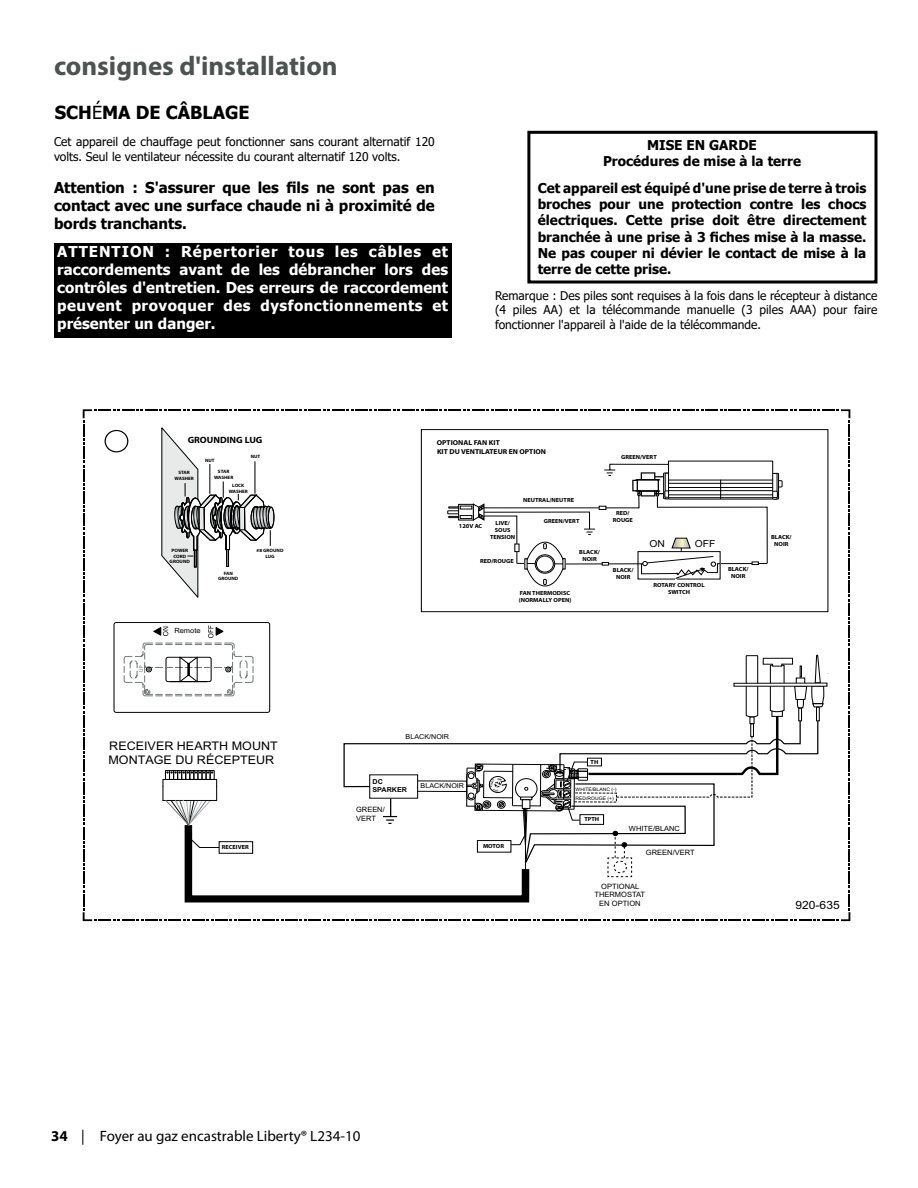
<style>
.page{position:relative;width:918px;height:1188px;background:#fff}
.page>*{position:absolute;margin:0;border:0;box-sizing:border-box;transform-origin:0 0}
.t1{font:700 27px "Myriad Pro";color:#4d5350}
.t2{font:700 18px "Tahoma";color:#000}
.t3{font:700 15px/18px "Tahoma";letter-spacing:.035em;color:#fff;text-align:justify}
.t4{font:700 15px/18px "Tahoma";color:#000;text-align:justify}
.t5{font:15px "Myriad Pro";color:#000}
.t6{font:700 13.5px/16.2px "Tahoma";color:#000;text-align:center}
.t7{font:12px/14.4px "Tahoma";color:#000}
.t8{font:11.85px "Arial";color:#000;scale:1.06 1}
.t9{font:11.4px "Arial";color:#000;scale:1.06 1}
.t10{font:9.75px "Arial";color:#000;scale:1.06 1}
.t11{font:700 9.15px "Myriad Pro";color:#000;scale:1.06 1}
.t12{font:7.35px/8.7px "Arial";color:#000}
.t13{font:700 7.05px "Myriad Pro";color:#000;scale:1.06 1}
.t14{font:7.05px "Arial";color:#000;scale:1.05 1}
.t15{font:7.05px "Arial";color:#000;scale:1.06 1}
.t16{font:6.75px "Arial";color:#000;scale:1.06 1}
.t17{font:700 6.75px/8.1px "Arial";color:#000;scale:1.06 1}
.t18{font:700 6px/7.1px "Myriad Pro";color:#000;text-align:center;scale:1.06 1}
.t19{font:700 4.8px/5.7px "Myriad Pro";color:#000;text-align:center;scale:1.06 1}
.t20{font:4.8px "Arial";color:#000;scale:1.06 1}
.s1{font-weight:400}
.s2{font-weight:700}
</style>
<div class="page">
<div style="left:527px;top:131px;width:351px;height:153px;border:3px solid #000"></div>
<div style="left:54px;top:243px;width:397px;height:95px;background:#000"></div>
<svg style="left:83px;top:409px;width:767px;height:512px"></svg>
<h1 class="t1" style="left:54px;top:49px;width:285px">consignes d'installation</h1>
<h2 class="t2" style="left:55px;top:100px;width:196px">SCH<span class="s1">É</span>MA DE CÂBLAGE</h2>
<p class="t7" style="left:54px;top:135px;width:382px">Cet appareil de chauffage peut fonctionner sans courant alternatif 120 volts. Seul le ventilateur nécessite du courant alternatif 120 volts.</p>
<p class="t4" style="left:54px;top:179px;width:382px">Attention : S'assurer que les fils ne sont pas en contact avec une surface chaude ni à proximité de bords tranchants.</p>
<p class="t3" style="left:57px;top:244px;width:392px">ATTENTION : Répertorier tous les câbles et raccordements avant de les débrancher lors des contrôles d'entretien. Des erreurs de raccordement peuvent provoquer des dysfonctionnements et présenter un danger.</p>
<p class="t6" style="left:603px;top:137px;width:199px">MISE EN GARDE<br>Procédures de mise à la terre</p>
<p class="t6" style="left:538px;top:181px;width:330px;text-align:justify">Cet appareil est équipé d'une prise de terre à trois broches pour une protection contre les chocs électriques. Cette prise doit être directement branchée à une prise à 3 fiches mise à la masse.<br>Ne pas couper ni dévier le contact de mise à la terre de cette prise.</p>
<p class="t7" style="left:495px;top:289px;width:384px;text-align:justify">Remarque : Des piles sont requises à la fois dans le récepteur à distance (4 piles AA) et la télécommande manuelle (3 piles AAA) pour faire fonctionner l'appareil à l'aide de la télécommande.</p>
<p class="t11" style="left:188px;top:434px;width:72px">GROUNDING LUG</p>
<p class="t13" style="left:437px;top:438px;width:61px">OPTIONAL FAN KIT</p>
<p class="t19" style="left:175px;top:470px;width:20px">STAR<br>WASHER</p>
<p class="t19" style="left:251px;top:454px;width:11px">NUT</p>
<p class="t19" style="left:205px;top:457px;width:11px">NUT</p>
<p class="t19" style="left:214px;top:469px;width:20px">STAR<br>WASHER</p>
<p class="t19" style="left:229px;top:483px;width:20px">LOCK<br>WASHER</p>
<p class="t13" style="left:437px;top:447px;width:104px">KIT DU VENTILATEUR EN OPTION</p>
<p class="t18" style="left:621px;top:453px;width:35px">GREEN/VERT</p>
<p class="t18" style="left:523px;top:497px;width:50px">NEUTRAL/NEUTRE</p>
<p class="t19" style="left:170px;top:547px;width:21px">POWER<br>CORD<br>GROUND</p>
<p class="t19" style="left:257px;top:547px;width:27px">#8 GROUND<br>LUG</p>
<p class="t18" style="left:459px;top:522px;width:24px">120V AC</p>
<p class="t18" style="left:495px;top:519px;width:15px">LIVE/</p>
<p class="t18" style="left:544px;top:517px;width:35px">GREEN/VERT</p>
<p class="t18" style="left:490px;top:526px;width:25px">SOUS<br>TENSION</p>
<p class="t18" style="left:480px;top:558px;width:33px">RED/ROUGE</p>
<p class="t18" style="left:579px;top:548px;width:21px">BLACK/<br>NOIR</p>
<p class="t18" style="left:613px;top:510px;width:20px">RED/<br>ROUGE</p>
<p class="t10" style="left:649px;top:537px;width:16px">ON</p>
<p class="t10" style="left:695px;top:537px;width:21px">OFF</p>
<p class="t18" style="left:771px;top:533px;width:21px">BLACK/<br>NOIR</p>
<p class="t19" style="left:218px;top:570px;width:21px">FAN<br>GROUND</p>
<p class="t18" style="left:613px;top:566px;width:21px">BLACK/<br>NOIR</p>
<p class="t18" style="left:728px;top:565px;width:21px">BLACK/<br>NOIR</p>
<p class="t18" style="left:519px;top:589px;width:51px;text-align:left">FAN THERMODISC (NORMALLY OPEN)</p>
<p class="t18" style="left:654px;top:581px;width:50px">ROTARY CONTROL<br>SWITCH</p>
<p class="t15" style="left:174px;top:626px;width:26px">Remote</p>
<p class="t8" style="left:109px;top:737px;width:160px">RECEIVER HEARTH MOUNT</p>
<p class="t8" style="left:108px;top:752px;width:158px">MONTAGE DU RÉCEPTEUR</p>
<p class="t16" style="left:406px;top:732px;width:43px">BLACK/NOIR</p>
<p class="t17" style="left:373px;top:778px;width:34px">DC<br>SPARKER</p>
<p class="t12" style="left:356px;top:805px;width:30px">GREEN/<br>VERT</p>
<p class="t16" style="left:421px;top:781px;width:43px">BLACK/NOIR</p>
<p class="t18" style="left:222px;top:844px;width:27px">RECEIVER</p>
<p class="t18" style="left:483px;top:843px;width:21px">MOTOR</p>
<p class="t18" style="left:591px;top:758px;width:9px">TH</p>
<p class="t20" style="left:576px;top:786px;width:40px">WHITE/BLANC (-)</p>
<p class="t20" style="left:576px;top:795px;width:37px">RED/ROUGE (+)</p>
<p class="t18" style="left:584px;top:815px;width:16px">TPTH</p>
<p class="t14" style="left:629px;top:823px;width:50px">WHITE/BLANC</p>
<p class="t12" style="left:646px;top:848px;width:50px">GREEN/VERT</p>
<p class="t12" style="left:594px;top:882px;width:52px;text-align:center">OPTIONAL<br>THERMOSTAT</p>
<p class="t12" style="left:599px;top:899px;width:43px">EN OPTION</p>
<p class="t9" style="left:796px;top:897px;width:43px">920-635</p>
<p class="t5" style="left:51px;top:1127px;width:311px"><span class="s2">34</span> | Foyer au gaz encastrable Liberty® L234-10</p>
</div>
